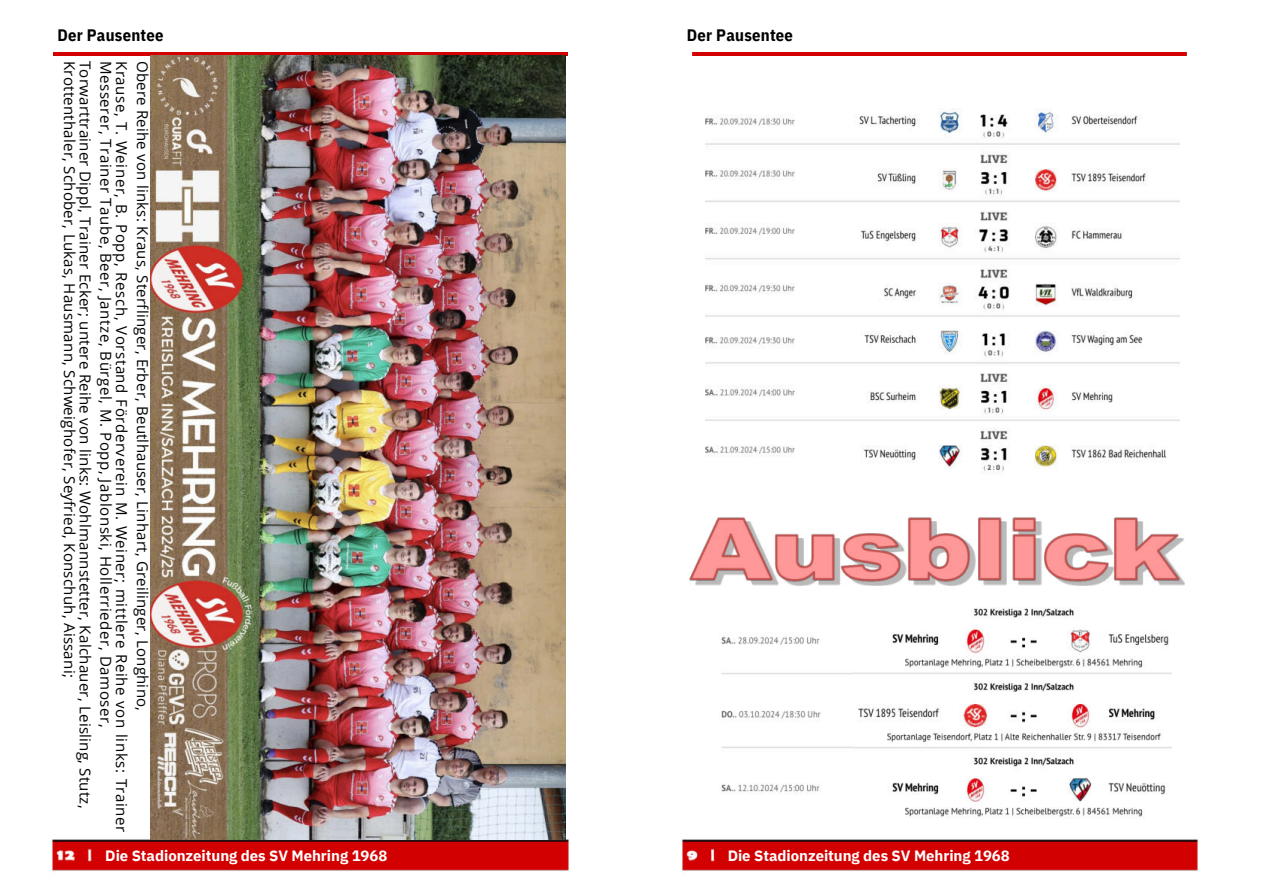
<style>
.page{position:relative;width:1263px;height:894px;background:#fff}
.page>*{position:absolute;margin:0;border:0;box-sizing:border-box;transform-origin:0 0}
.t1{font:700 16.5px "IBM Plex Sans Cond";letter-spacing:.015em;color:#000}
.t2{font:15px/20.9px "Open Sans";letter-spacing:.015em;color:#000}
.t3{font:700 15px "IBM Plex Sans";letter-spacing:-.005em;color:#fff}
</style>
<div class="page">
<hr style="left:53px;top:52px;width:515px;height:3px;background:#d20000">
<img style="left:52px;top:832px;width:517px;height:39px">
<img style="left:151px;top:56px;width:415px;height:783px">
<hr style="left:692px;top:52px;width:495px;height:4px;background:#d20001">
<img style="left:682px;top:839px;width:516px;height:32px">
<img style="left:689px;top:517px;width:496px;height:69px">
<img style="left:705px;top:108px;width:475px;height:366px">
<img style="left:721px;top:608px;width:451px;height:210px">
<p class="t1" style="left:57px;top:22px;width:108px">Der Pausentee</p>
<p class="t1" style="left:687px;top:22px;width:108px">Der Pausentee</p>
<p class="t2" style="left:117px;top:61px;width:748px;rotate:90deg">Messerer, Trainer Taube, Beer, Jantze, Bürgel, M. Popp, Jablonski, Hollerrieder, Damoser,<br>Torwarttrainer Dippl, Trainer Ecker; untere Reihe von links: Wohlmannstetter, Kalchauer, Leisling, Stutz,</p>
<p class="t2" style="left:153px;top:61px;width:772px;rotate:90deg">Obere Reihe von links: Kraus, Sterflinger, Erber, Beutlhauser, Linhart, Greilinger, Longhino,<br>Krause, T. Weiner, B. Popp, Resch, Vorstand Förderverein M. Weiner; mittlere Reihe von links: Trainer</p>
<p class="t2" style="left:80px;top:61px;width:618px;rotate:90deg">Krottenthaler, Schober, Lukas, Hausmann, Schweighofer, Seyfried, Konschuh, Aissani;</p>
<p class="t3" style="left:105px;top:843px;width:284px">Die Stadionzeitung des SV Mehring 1968</p>
<p class="t3" style="left:728px;top:843px;width:284px">Die Stadionzeitung des SV Mehring 1968</p>
</div>
